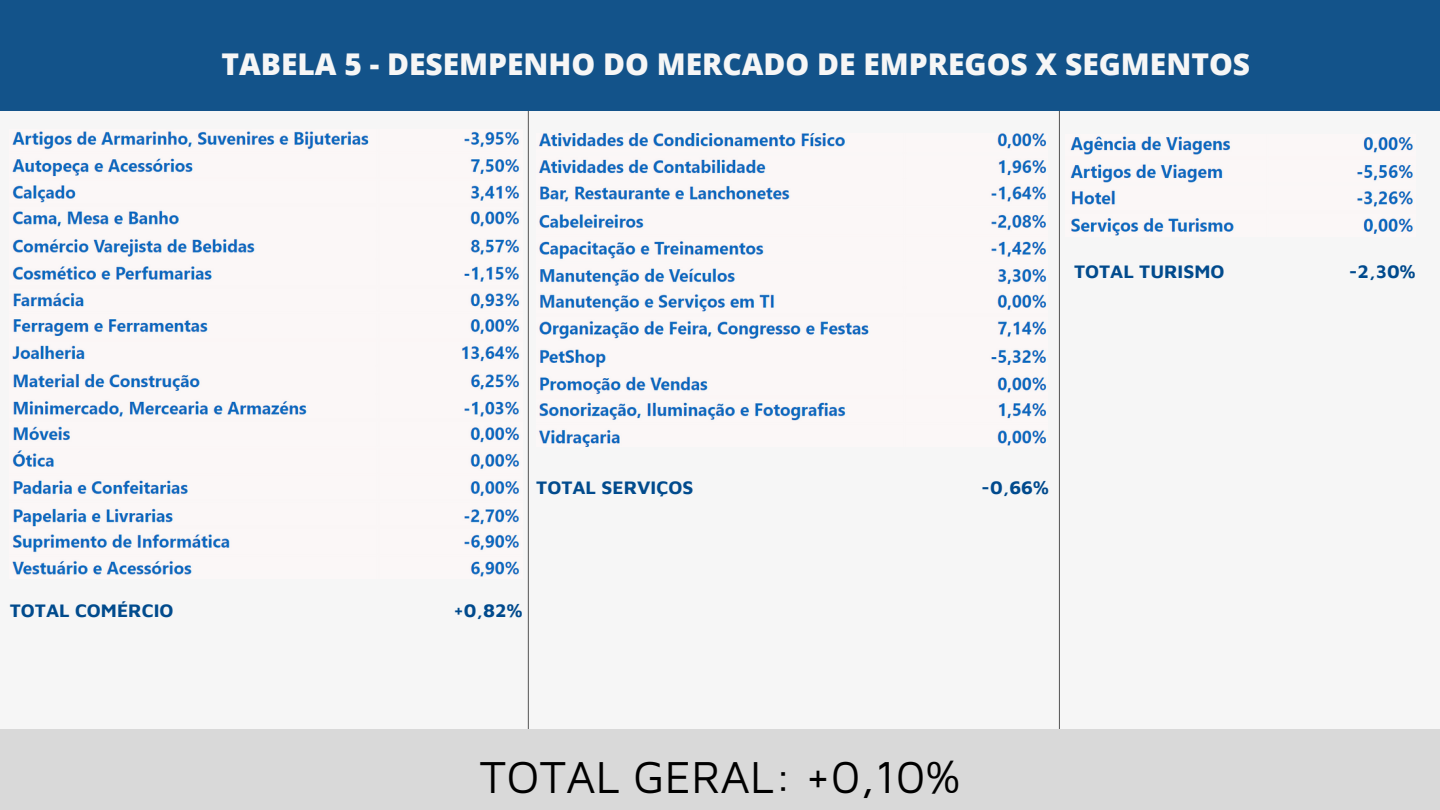
<style>
.page{position:relative;width:1440px;height:810px;background:#fff}
.page>*{position:absolute;margin:0;border:0;box-sizing:border-box;transform-origin:0 0}
.t1{font:46px "Maven Pro";color:#000}
.t2{font:800 30px "Open Sans";color:#f6f6f6}
.t3{font:700 19px "Maven Pro";color:#014b8d}
.t4{font:700 19px "Maven Pro";color:#004a8d}
</style>
<div class="page">
<div style="left:0;top:0;width:1440px;height:115px;background:#13538a"></div>
<div style="left:0;top:111px;width:1440px;height:668px;background:#f6f6f6"></div>
<div style="left:0;top:729px;width:1440px;height:81px;background:#d9d9d9"></div>
<hr style="left:528px;top:111px;width:1px;height:618px;background:#545454">
<hr style="left:1059px;top:111px;width:1px;height:618px;background:#545454">
<img style="left:12px;top:131px;width:508px;height:446px">
<img style="left:539px;top:134px;width:508px;height:312px">
<img style="left:1070px;top:136px;width:343px;height:100px">
<p class="t2" style="left:221px;top:43px;width:1030px">TABELA 5 - DESEMPENHO DO MERCADO DE EMPREGOS X SEGMENTOS</p>
<p class="t3" style="left:1074px;top:260px;width:152px">TOTAL TURISMO</p>
<p class="t3" style="left:10px;top:599px;width:165px">TOTAL COMÉRCIO</p>
<p class="t3" style="left:536px;top:476px;width:159px">TOTAL SERVIÇOS</p>
<p class="t4" style="left:453px;top:599px;width:70px">+0,82%</p>
<p class="t4" style="left:981px;top:476px;width:69px">-0,66%</p>
<h1 class="t1" style="left:480px;top:748px;width:482px">TOTAL GERAL: +0,10%</h1>
<p class="t4" style="left:1349px;top:260px;width:68px">-2,30%</p>
</div>
